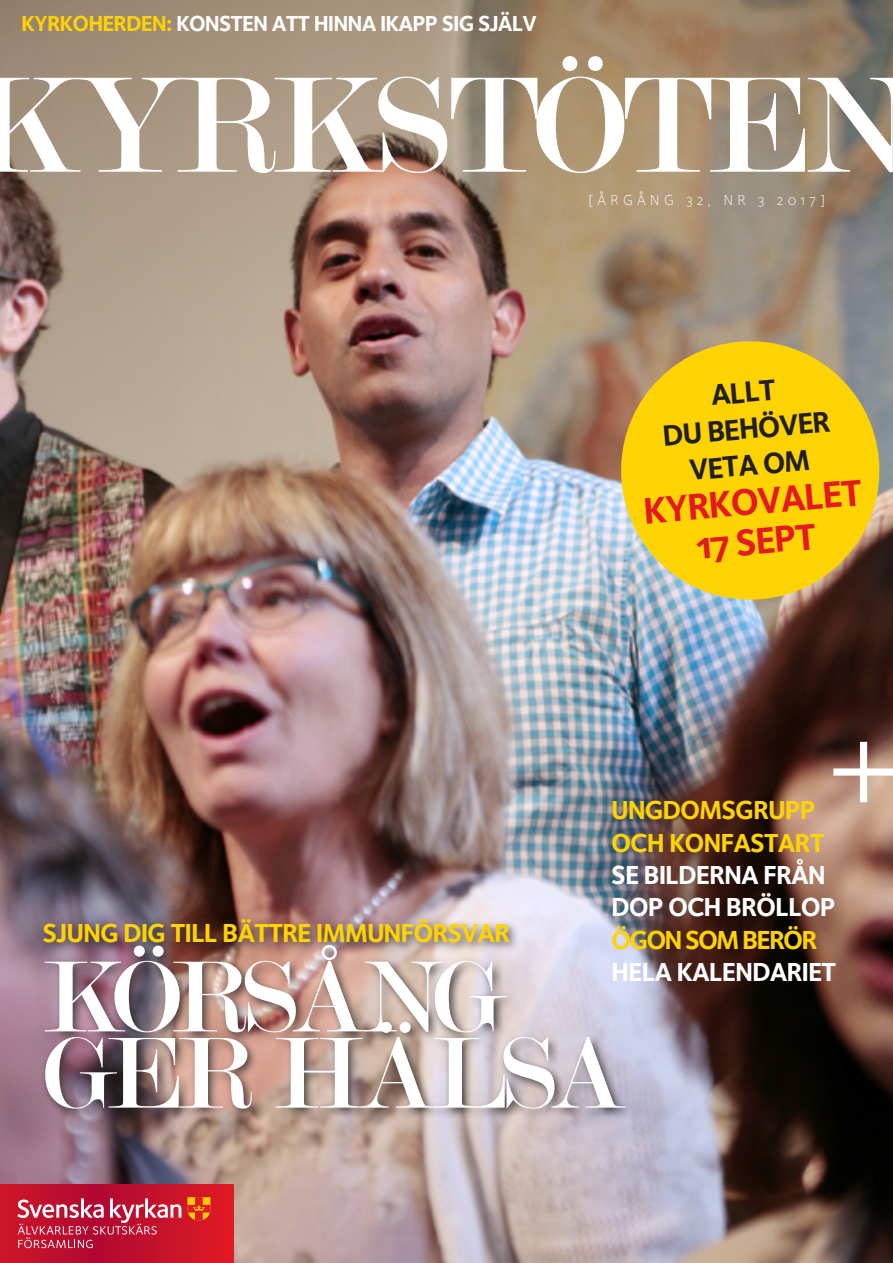
<style>
.page{position:relative;width:893px;height:1263px;background:#fff}
.page>*{position:absolute;margin:0;border:0;box-sizing:border-box;transform-origin:0 0}
.t1{font:145.5px "Modern";letter-spacing:-.025em;color:#fff}
.t2{font:135px "Foundry Sterling Book OSF";color:#fff}
.t3{font:108px/76.2px "Modern";letter-spacing:-.05em;color:#fff}
.t4{font:38.25px/39.6px "Foundry Sterling Bold OSF";color:#e21a21;text-align:center}
.t5{font:30.3px/36.5px "Foundry Sterling Bold OSF";color:#231f20;text-align:center}
.t6{font:27px/32.4px "Foundry Sterling Bold OSF";letter-spacing:-.04em;color:#fed304}
.t7{font:27px/32.4px "Foundry Sterling Bold OSF";letter-spacing:-.04em;color:#fff}
.t8{font:27px "Foundry Sterling Bold OSF";letter-spacing:-.07em;color:#fed304}
.t9{font:22.5px "Foundry Sterling Bold OSF";letter-spacing:-.04em;color:#fff}
.t10{font:15px "Foundry Sterling Light OSF";letter-spacing:.3em;color:#fff}
.s1{color:#fed304}
</style>
<div class="page">
<img style="left:0;top:0;width:893px;height:1263px">
<div style="left:39px;top:914px;width:597px;height:205px;background:#231f20;opacity:.75"></div>
<svg style="left:0;top:1184px;width:234px;height:79px;background:#c91229"></svg>
<svg style="left:17px;top:1198px;width:164px;height:50px;background:#ca3c55"></svg>
<svg style="left:187px;top:1197px;width:23px;height:23px"></svg>
<svg style="left:615px;top:336px;width:270px;height:269px;background:#e2bf29"></svg>
<p class="t9" style="left:21px;top:10px;width:517px"><span class="s1">KYRKOHERDEN:</span> KONSTEN ATT HINNA IKAPP SIG SJÄLV</p>
<h1 class="t1" style="left:-31px;top:53px;width:938px">KYRKSTÖTEN</h1>
<p class="t10" style="left:588px;top:192px;width:238px">[ÅRGÅNG 32, NR 3 2017]</p>
<p class="t5" style="left:658px;top:381px;width:170px;rotate:-5deg">ALLT<br>DU BEHÖVER<br>VETA OM</p>
<h3 class="t4" style="left:642px;top:491px;width:221px;rotate:-5deg">KYRKOVALET<br>17 SEPT</h3>
<h2 class="t2" style="left:823px;top:683px;width:82px">+</h2>
<p class="t6" style="left:611px;top:793px;width:215px">UNGDOMSGRUPP<br>OCH KONFASTART</p>
<p class="t7" style="left:611px;top:858px;width:226px">SE BILDERNA FRÅN<br>DOP OCH BRÖLLOP</p>
<p class="t8" style="left:611px;top:924px;width:208px">ÖGON SOM BERÖR</p>
<p class="t7" style="left:611px;top:955px;width:227px">HELA KALENDARIET</p>
<p class="t6" style="left:43px;top:917px;width:469px">SJUNG DIG TILL BÄTTRE IMMUNFÖRSVAR</p>
<h3 class="t3" style="left:43px;top:960px;width:582px">KÖRSÅNG<br>GER HÄLSA</h3>
</div>
